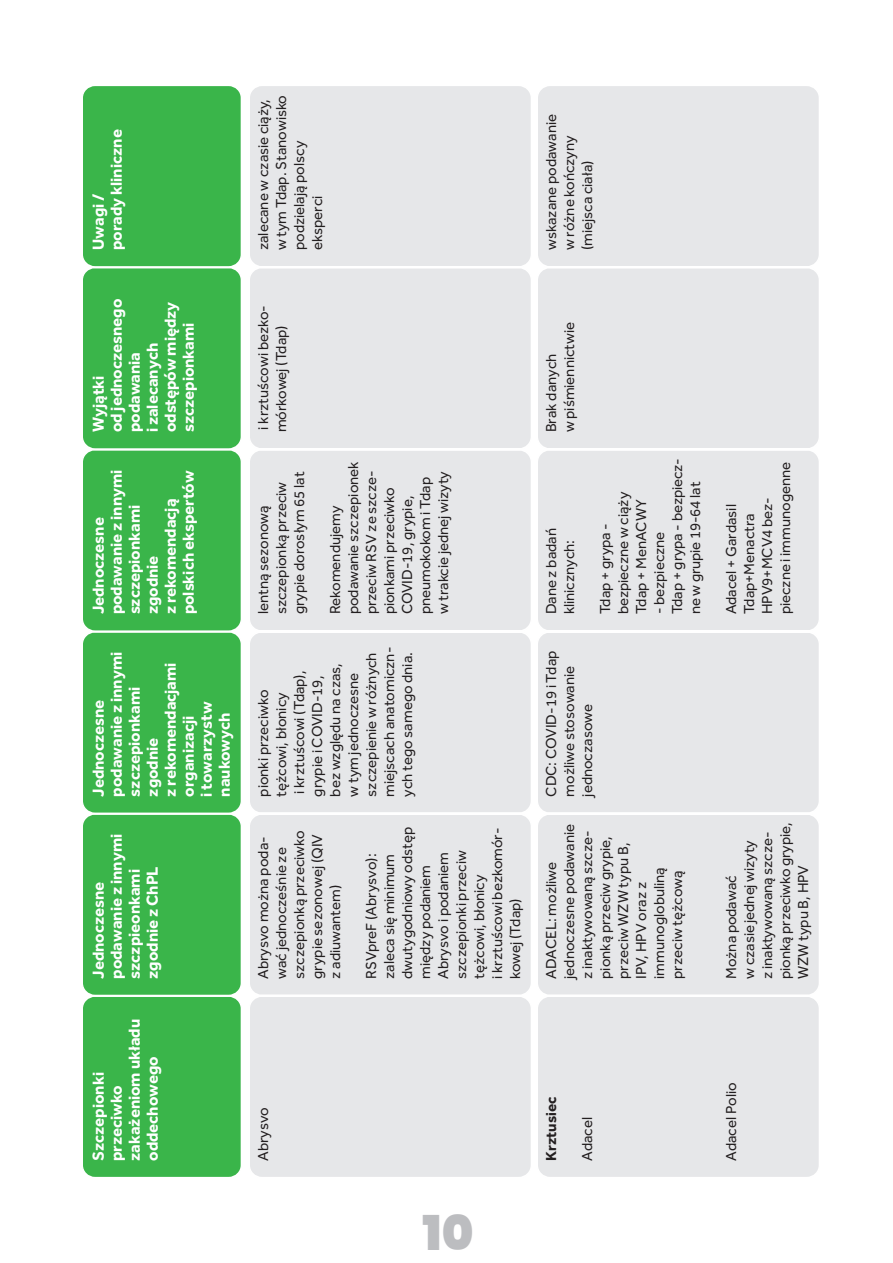
<style>
.page{position:relative;width:893px;height:1263px;background:#fff}
.page>*{position:absolute;margin:0;border:0;box-sizing:border-box;transform-origin:0 0}
.t1{font:900 48px "Poppins";color:#bcbdc0}
.t2{font:700 16.5px/18px "Effra Trial";color:#fff}
.t3{font:15px/18px "Effra Trial";color:#231f20}
.t4{font:700 15px "Effra Trial";color:#231f20}
</style>
<div class="page">
<div style="left:250px;top:86px;width:281px;height:1091px;background:#e6e7e9"></div>
<div style="left:538px;top:86px;width:281px;height:1091px;background:#e6e7e9"></div>
<div style="left:81px;top:995px;width:161px;height:184px;background:#3ab54a;border:2px solid #fff;border-radius:13px"></div>
<div style="left:81px;top:813px;width:161px;height:184px;background:#3ab54a;border:2px solid #fff;border-radius:13px"></div>
<div style="left:81px;top:631px;width:161px;height:183px;background:#3ab54a;border:2px solid #fff;border-radius:13px"></div>
<div style="left:81px;top:448px;width:161px;height:184px;background:#3ab54a;border:2px solid #fff;border-radius:13px"></div>
<div style="left:81px;top:266px;width:161px;height:184px;background:#3ab54a;border:2px solid #fff;border-radius:13px"></div>
<div style="left:81px;top:84px;width:161px;height:184px;background:#3ab54a;border:2px solid #fff;border-radius:13px"></div>
<p class="t2" style="left:91px;top:250px;width:122px;rotate:-90deg">Uwagi /<br>porady kliniczne</p>
<p class="t2" style="left:91px;top:432px;width:135px;rotate:-90deg">Wyjątki<br>od jednoczesnego podawania<br>i zalecanych odstępów między szczepionkami</p>
<p class="t2" style="left:91px;top:614px;width:146px;rotate:-90deg">Jednoczesne podawanie z innymi szczepionkami zgodnie<br>z rekomendacją polskich ekspertów</p>
<p class="t2" style="left:91px;top:797px;width:146px;rotate:-90deg">Jednoczesne podawanie z innymi szczepionkami zgodnie<br>z rekomendacjami organizacji<br>i towarzystw naukowych</p>
<p class="t2" style="left:91px;top:979px;width:146px;rotate:-90deg">Jednoczesne podawanie z innymi szczpieonkami zgodnie z ChPL</p>
<p class="t2" style="left:91px;top:1161px;width:143px;rotate:-90deg">Szczepionki przeciwko zakażeniom układu oddechowego</p>
<p class="t3" style="left:256px;top:250px;width:157px;rotate:-90deg">zalecane w czasie ciąży, w tym Tdap. Stanowisko podzielają polscy eksperci</p>
<p class="t3" style="left:256px;top:432px;width:129px;rotate:-90deg">i krztuścowi bezko&shy;mórkowej (Tdap)</p>
<p class="t3" style="left:256px;top:614px;width:144px;rotate:-90deg">lentną sezonową szczepionką przeciw grypie dorosłym 65 lat</p>
<p class="t3" style="left:328px;top:614px;width:155px;rotate:-90deg">Rekomendujemy podawanie szczepionek przeciw RSV ze szcze&shy;pionkami przeciwko<br>COVID-19, grypie, pneumokokom i Tdap<br>w trakcie jednej wizyty</p>
<p class="t3" style="left:544px;top:250px;width:138px;rotate:-90deg">wskazane podawanie w różne kończyny (miejsca ciała)</p>
<p class="t3" style="left:544px;top:432px;width:112px;rotate:-90deg">Brak danych<br>w piśmiennictwie</p>
<p class="t3" style="left:544px;top:614px;width:88px;rotate:-90deg">Dane z badań klinicznych:</p>
<p class="t3" style="left:652px;top:614px;width:158px;rotate:-90deg">- bezpieczne<br>Tdap + grypa - bezpiecz&shy;ne w grupie 19-64 lat</p>
<p class="t3" style="left:724px;top:614px;width:154px;rotate:-90deg">Adacel + Gardasil<br>Tdap+Menactra<br>HPV9+MCV4 bez&shy;pieczne i immunogenne</p>
<p class="t3" style="left:598px;top:614px;width:124px;rotate:-90deg">Tdap + grypa - bezpieczne w ciąży<br>Tdap + MenACWY</p>
<p class="t3" style="left:256px;top:797px;width:151px;rotate:-90deg">pionki przeciwko tężcowi, błonicy<br>i krztuścowi (Tdap), grypie i COVID-19,<br>bez względu na czas,<br>w tym jednoczesne szczepienie w różnych miejscach anatomiczn&shy;ych tego samego dnia.</p>
<p class="t3" style="left:544px;top:797px;width:147px;rotate:-90deg">CDC: COVID-19 i Tdap możliwe stosowanie jednoczasowe</p>
<p class="t3" style="left:256px;top:979px;width:149px;rotate:-90deg">Abrysvo można poda&shy;wać jednocześnie ze szczepionką przeciwko grypie sezonowej (QIV z adiuwantem)</p>
<p class="t3" style="left:364px;top:979px;width:153px;rotate:-90deg">RSVpreF (Abrysvo): zaleca się minimum dwutygodniowy odstęp między podaniem<br>Abrysvo i podaniem szczepionki przeciw tężcowi, błonicy<br>i krztuścowi bezkomór&shy;kowej (Tdap)</p>
<p class="t3" style="left:544px;top:979px;width:156px;rotate:-90deg">ADACEL: możliwe jednoczesne podawanie z inaktywowaną szcze&shy;pionką przeciw grypie, przeciw WZW typu B,<br>IPV, HPV oraz z immunoglobuliną przeciw tężcową</p>
<p class="t3" style="left:724px;top:979px;width:158px;rotate:-90deg">Można podawać<br>w czasie jednej wizyty<br>z inaktywowaną szcze&shy;pionką przeciwko grypie,<br>WZW typu B, HPV</p>
<p class="t3" style="left:256px;top:1161px;width:55px;rotate:-90deg">Abrysvo</p>
<p class="t4" style="left:546px;top:1161px;width:66px;rotate:-90deg">Krztusiec</p>
<h1 class="t1" style="left:423px;top:1200px;width:52px">10</h1>
<p class="t3" style="left:580px;top:1161px;width:45px;rotate:-90deg">Adacel</p>
<p class="t3" style="left:724px;top:1161px;width:80px;rotate:-90deg">Adacel Polio</p>
</div>
